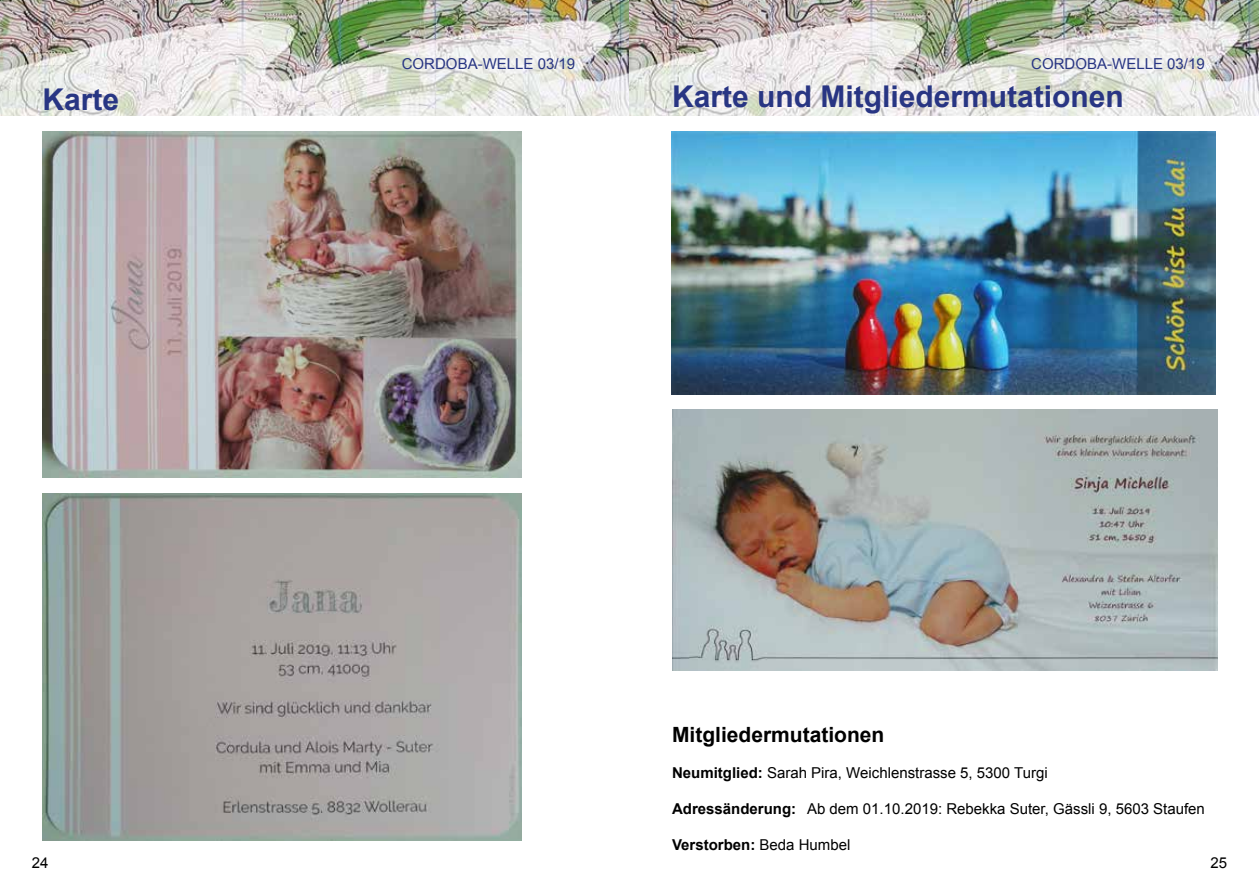
<style>
.page{position:relative;width:1259px;height:893px;background:#fff}
.page>*{position:absolute;margin:0;border:0;box-sizing:border-box;transform-origin:0 0}
.t1{font:700 30px "Arial";color:#283583}
.t2{font:700 21px "Arial";color:#000}
.t3{font:15px "Arial";color:#000}
.t4{font:15px "Arial";color:#283583}
.t5{font:700 15px "Arial";color:#000}
.s1{font-weight:700}
.s2{font-weight:400}
</style>
<div class="page">
<img style="left:0;top:0;width:1259px;height:116px">
<img style="left:43px;top:493px;width:478px;height:348px">
<img style="left:43px;top:132px;width:478px;height:345px">
<img style="left:672px;top:410px;width:545px;height:260px">
<img style="left:671px;top:132px;width:544px;height:262px">
<p class="t4" style="left:402px;top:54px;width:175px">CORDOBA-WELLE 03/19</p>
<p class="t4" style="left:1031px;top:54px;width:175px">CORDOBA-WELLE 03/19</p>
<h1 class="t1" style="left:43px;top:79px;width:78px">Karte</h1>
<h1 class="t1" style="left:672px;top:77px;width:453px">Karte und Mitgliedermutationen</h1>
<h2 class="t2" style="left:672px;top:720px;width:214px">Mitgliedermutationen</h2>
<p class="t3" style="left:672px;top:763px;width:377px"><span class="s1">Neumitglied:</span> Sarah Pira, Weichlenstrasse 5, 5300 Turgi</p>
<p class="t3" style="left:672px;top:799px;width:534px"><span class="s1">Adressänderung:</span> Ab dem 01.10.2019: Rebekka Suter, Gässli 9, 5603 Staufen</p>
<p class="t5" style="left:672px;top:834px;width:180px">Verstorben: <span class="s2">Beda Humbel</span></p>
<p class="t3" style="left:32px;top:853px;width:18px">24</p>
<p class="t3" style="left:1210px;top:853px;width:18px">25</p>
</div>
